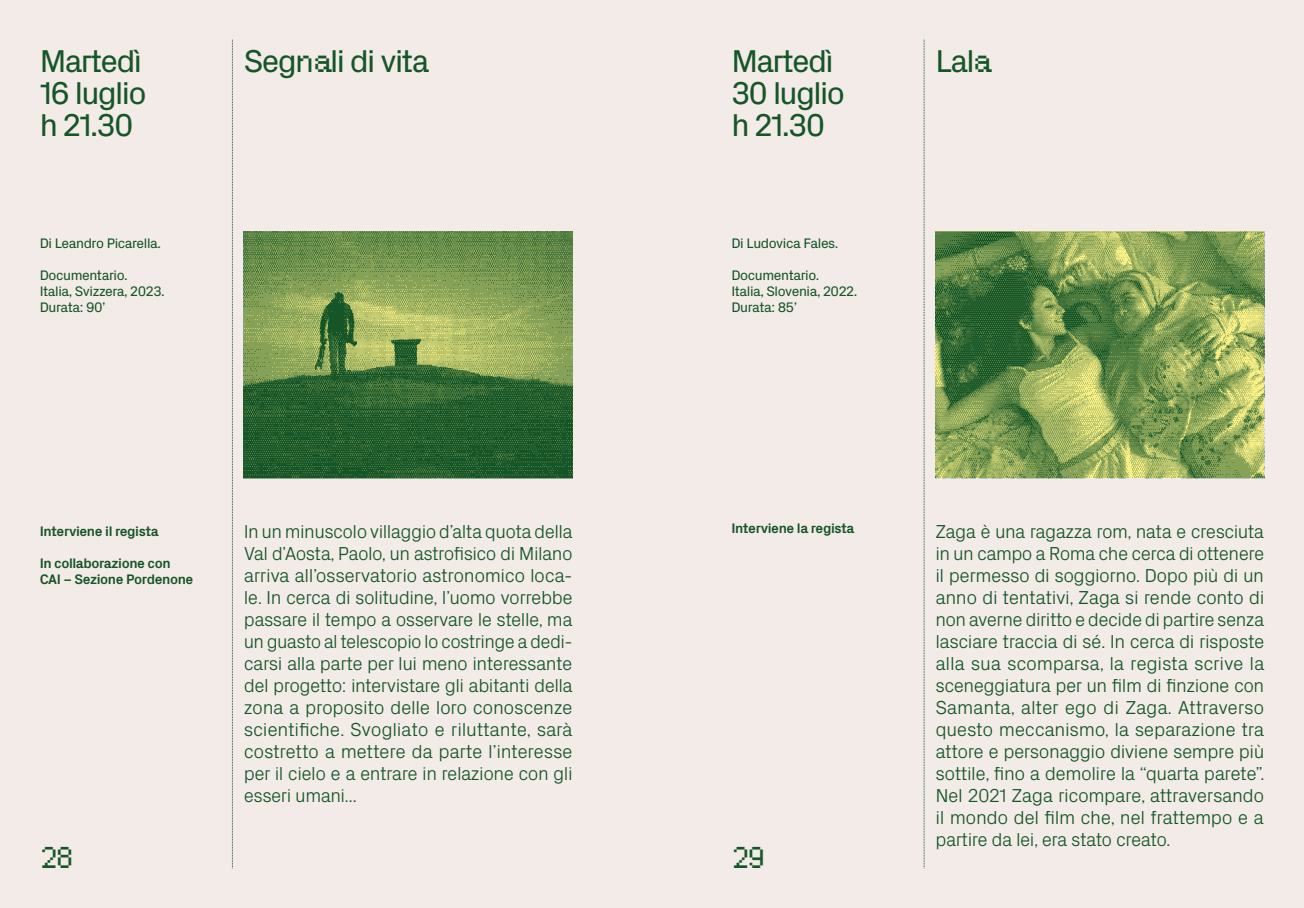
<style>
.page{position:relative;width:1304px;height:908px;background:#fff}
.page>*{position:absolute;margin:0;border:0;box-sizing:border-box;transform-origin:0 0}
.t1{font:32px/32px "Px Grotesk Pan";letter-spacing:-.05em;color:#155528}
.t2{font:31px "Px Grotesk Trial Screen";color:#155528}
.t3{font:300 19px/22px "Px Grotesk Pan";letter-spacing:-.03em;color:#155528;text-align:justify}
.t4{font:14px/16px "Px Grotesk Pan";letter-spacing:-.03em;color:#155528}
.t5{font:700 14px/16px "Px Grotesk Pan";letter-spacing:-.03em;color:#155528}
.s1{font-family:"Px Grotesk Trial Screen"}
</style>
<div class="page">
<div style="left:652px;top:0;width:652px;height:907px;background:#f3ebe8"></div>
<div style="left:0;top:0;width:652px;height:907px;background:#f3ebe8"></div>
<svg style="left:232px;top:40px;width:1px;height:827px"></svg>
<svg style="left:924px;top:40px;width:1px;height:827px"></svg>
<img style="left:244px;top:231px;width:329px;height:247px">
<img style="left:935px;top:231px;width:329px;height:247px">
<h1 class="t1" style="left:40px;top:43px;width:109px">Martedì<br>16 luglio h 21.30</h1>
<p class="t4" style="left:40px;top:234px;width:123px">Di Leandro Picarella.</p>
<p class="t4" style="left:40px;top:266px;width:127px">Documentario.<br>Italia, Svizzera, 2023.<br>Durata: 90’</p>
<h1 class="t1" style="left:244px;top:43px;width:187px">Seg<span class="s1">na</span>li di vita</h1>
<h1 class="t1" style="left:731px;top:43px;width:115px">Martedì<br>30 luglio h 21.30</h1>
<p class="t4" style="left:731px;top:234px;width:109px">Di Ludovica Fales.</p>
<p class="t4" style="left:731px;top:266px;width:127px">Documentario.<br>Italia, Slovenia, 2022.<br>Durata: 85’</p>
<h1 class="t1" style="left:935px;top:43px;width:58px">Lal<span class="s1">a</span></h1>
<p class="t5" style="left:40px;top:522px;width:121px">Interviene il regista</p>
<p class="t5" style="left:40px;top:554px;width:155px">In collaborazione con<br>CAI – Sezione Pordenone</p>
<p class="t3" style="left:244px;top:519px;width:331px">In un minuscolo villaggio d’alta quota della Val d’Aosta, Paolo, un astrofisico di Milano arriva all’osservatorio astronomico loca&shy;le. In cerca di solitudine, l’uomo vorrebbe passare il tempo a osservare le stelle, ma un guasto al telescopio lo costringe a dedi&shy;carsi alla parte per lui meno interessante del progetto: intervistare gli abitanti della zona a proposito delle loro conoscenze scientifiche. Svogliato e riluttante, sarà costretto a mettere da parte l’interesse per il cielo e a entrare in relazione con gli esseri umani...</p>
<p class="t5" style="left:731px;top:519px;width:125px">Interviene la regista</p>
<h2 class="t2" style="left:40px;top:843px;width:36px">28</h2>
<h2 class="t2" style="left:731px;top:843px;width:36px">29</h2>
<p class="t3" style="left:935px;top:519px;width:331px">Zaga è una ragazza rom, nata e cresciuta in un campo a Roma che cerca di ottenere il permesso di soggiorno. Dopo più di un anno di tentativi, Zaga si rende conto di non averne diritto e decide di partire senza lasciare traccia di sé. In cerca di risposte alla sua scomparsa, la regista scrive la sceneggiatura per un film di finzione con Samanta, alter ego di Zaga. Attraverso questo meccanismo, la separazione tra attore e personaggio diviene sempre più sottile, fino a demolire la “quarta parete”.<br>Nel 2021 Zaga ricompare, attraversando il mondo del film che, nel frattempo e a partire da lei, era stato creato.</p>
</div>
